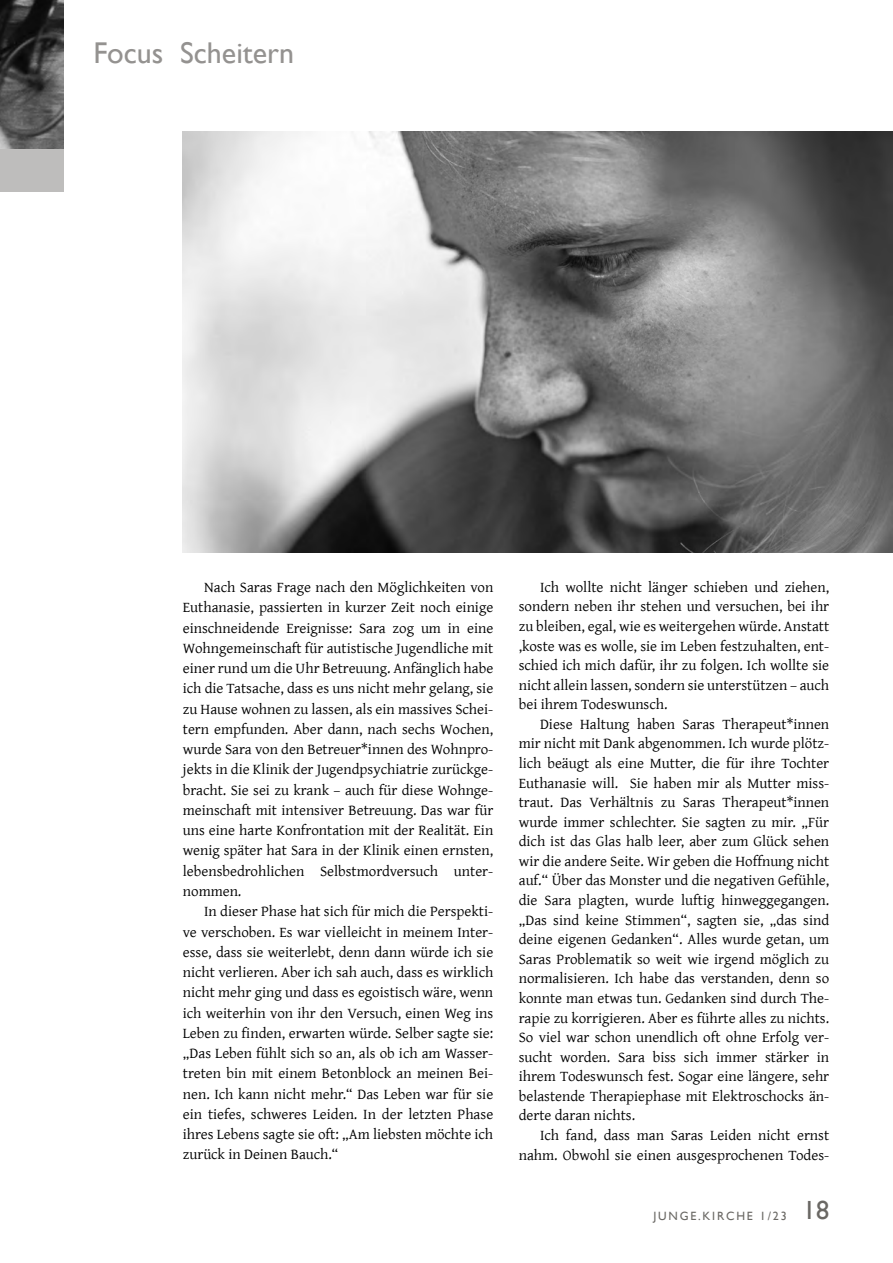
<style>
.page{position:relative;width:893px;height:1263px;background:#fff}
.page>*{position:absolute;margin:0;border:0;box-sizing:border-box;transform-origin:0 0}
.t1{font:30px "Gill Sans";color:#949290}
.t2{font:15px/20.2px "Gentium";color:#000;text-align:justify}
.t3{font:12px "Gill Sans";letter-spacing:.15em;color:#6a6864}
.s1{font-size:26.25px}
</style>
<div class="page">
<div style="left:0;top:149px;width:64px;height:42px;background:#bebdbc"></div>
<img style="left:0;top:0;width:64px;height:149px">
<img style="left:183px;top:132px;width:710px;height:421px">
<h1 class="t1" style="left:94px;top:35px;width:202px">Focus Scheitern</h1>
<p class="t2" style="left:183px;top:576px;width:312px;text-indent:21px">Nach Saras Frage nach den Möglichkeiten von Euthanasie, passierten in kurzer Zeit noch einige einschneidende Ereignisse: Sara zog um in eine Wohngemeinschaft für autistische Jugendliche mit einer rund um die Uhr Betreuung. Anfänglich habe ich die Tatsache, dass es uns nicht mehr gelang, sie zu Hause wohnen zu lassen, als ein massives Schei&shy;tern empfunden. Aber dann, nach sechs Wochen, wurde Sara von den Betreuer*innen des Wohnpro&shy;jekts in die Klinik der Jugendpsychiatrie zurückge&shy;bracht. Sie sei zu krank – auch für diese Wohnge&shy;meinschaft mit intensiver Betreuung. Das war für uns eine harte Konfrontation mit der Realität. Ein wenig später hat Sara in der Klinik einen ernsten, lebensbedrohlichen Selbstmordversuch unter&shy;nommen.</p>
<p class="t2" style="left:183px;top:900px;width:312px;text-indent:21px">In dieser Phase hat sich für mich die Perspekti&shy;ve verschoben. Es war vielleicht in meinem Inter&shy;esse, dass sie weiterlebt, denn dann würde ich sie nicht verlieren. Aber ich sah auch, dass es wirklich nicht mehr ging und dass es egoistisch wäre, wenn ich weiterhin von ihr den Versuch, einen Weg ins Leben zu finden, erwarten würde. Selber sagte sie: „Das Leben fühlt sich so an, als ob ich am Wasser&shy;treten bin mit einem Betonblock an meinen Bei&shy;nen. Ich kann nicht mehr.“ Das Leben war für sie ein tiefes, schweres Leiden. In der letzten Phase ihres Lebens sagte sie oft: „Am liebsten möchte ich zurück in Deinen Bauch.“</p>
<p class="t2" style="left:519px;top:576px;width:312px;line-height:19.6px;text-indent:21px">Ich wollte nicht länger schieben und ziehen, sondern neben ihr stehen und versuchen, bei ihr zu bleiben, egal, wie es weitergehen würde. Anstatt ,koste was es wolle, sie im Leben festzuhalten, ent&shy;schied ich mich dafür, ihr zu folgen. Ich wollte sie nicht allein lassen, sondern sie unterstützen – auch bei ihrem Todeswunsch.</p>
<p class="t2" style="left:519px;top:713px;width:312px;line-height:19.6px;text-indent:21px">Diese Haltung haben Saras Therapeut*innen mir nicht mit Dank abgenommen. Ich wurde plötz&shy;lich beäugt als eine Mutter, die für ihre Tochter Euthanasie will. Sie haben mir als Mutter miss&shy;traut. Das Verhältnis zu Saras Therapeut*innen wurde immer schlechter. Sie sagten zu mir. „Für dich ist das Glas halb leer, aber zum Glück sehen wir die andere Seite. Wir geben die Hoffnung nicht auf.“ Über das Monster und die negativen Gefühle, die Sara plagten, wurde luftig hinweggegangen. „Das sind keine Stimmen“, sagten sie, „das sind deine eigenen Gedanken“. Alles wurde getan, um Saras Problematik so weit wie irgend möglich zu normalisieren. Ich habe das verstanden, denn so konnte man etwas tun. Gedanken sind durch The&shy;rapie zu korrigieren. Aber es führte alles zu nichts.<br>So viel war schon unendlich oft ohne Erfolg ver&shy;sucht worden. Sara biss sich immer stärker in ihrem Todeswunsch fest. Sogar eine längere, sehr belastende Therapiephase mit Elektroschocks än&shy;derte daran nichts.</p>
<p class="t2" style="left:519px;top:1124px;width:312px;line-height:19.6px;text-align:right">Ich fand, dass man Saras Leiden nicht ernst nahm. Obwohl sie einen ausgesprochenen Todes-</p>
<p class="t3" style="left:653px;top:1209px;width:177px">JUNGE.KIRCHE 1/23 <span class="s1">18</span></p>
</div>
